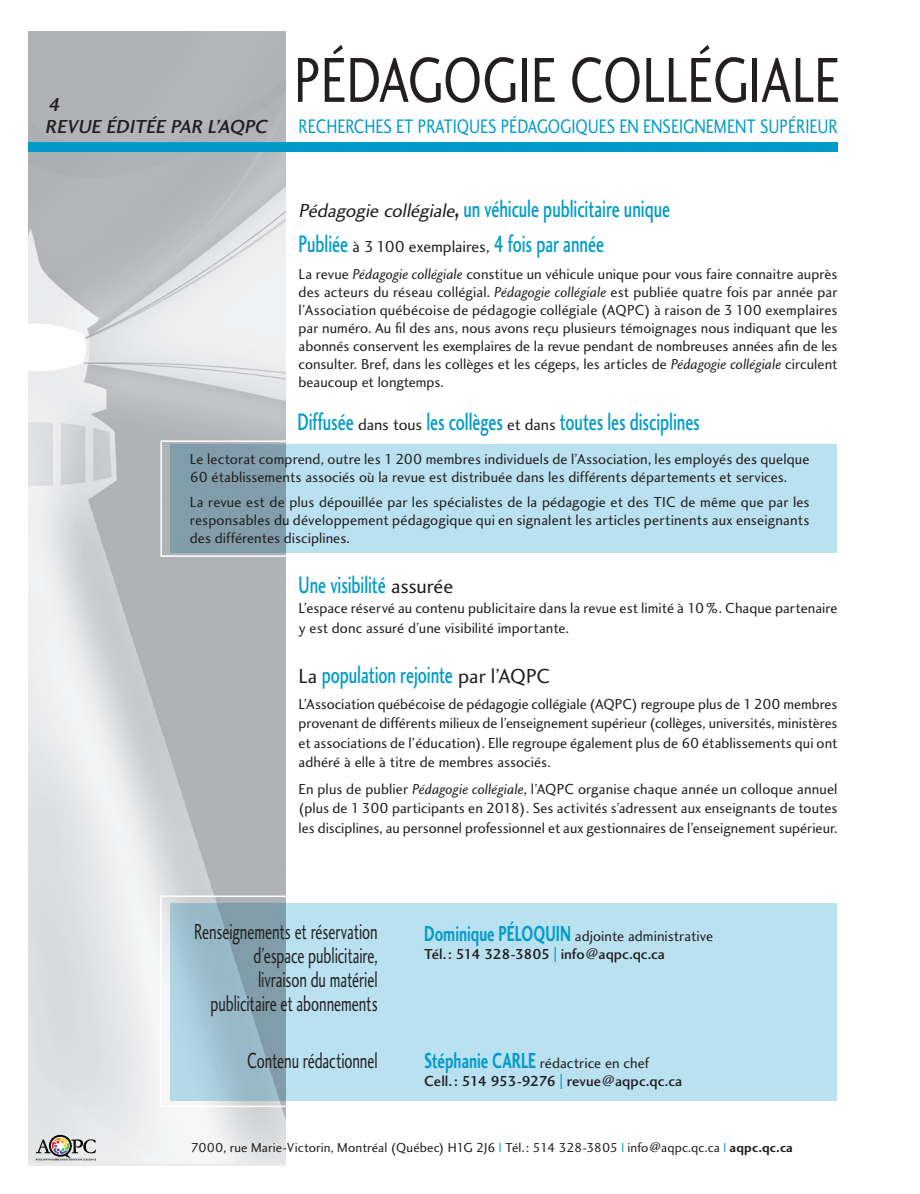
<style>
.page{position:relative;width:920px;height:1194px;background:#fff}
.page>*{position:absolute;margin:0;border:0;box-sizing:border-box;transform-origin:0 0}
.t1{font:65.7px "Charlotte Sans Book Plain";color:#231f20;scale:.79 1}
.Titre_1{font:24.75px "Charlotte Sans Medium Plain";letter-spacing:-.005em;color:#009bc8;scale:.67 1}
.Titre_1-2{font:22.5px/24px "Charlotte Sans Book Plain";letter-spacing:-.005em;color:#231f20;text-align:right;scale:.67 1}
.t2{font:20.25px "Charlotte Sans Book Plain";color:#009bc8;scale:.81 1}
.t3{font:italic 19.5px "Charlotte Sans Medium Plain";color:#231f20}
.t4{font:15px/18px "Charlotte Sans Book Plain";letter-spacing:.005em;color:#231f20;text-align:justify}
.t5{font:15px "Charlotte Sans Medium Plain";color:#231f20}
.t6{font:13.5px "Charlotte Sans Book Plain";letter-spacing:.005em;color:#231f20}
.s1{font-family:"Charlotte Sans Book Plain";font-style:italic;font-size:19.5px;color:#231f20}
.s2{font-size:29.25px;color:#231f20}
.s3{font-family:"Charlotte Sans Book Plain";font-size:16.5px;color:#231f20}
.s4{font-family:"Charlotte Sans Book Italic Plain"}
.s5{font-family:"Charlotte Sans Book Plain";font-size:21px;color:#231f20}
.s6{font-family:"Charlotte Sans Bold Plain";font-size:22.5px;color:#009bc8}
.s7{font-family:"Charlotte Sans Bold Plain";color:#009bc8}
.s8{font-family:"Charlotte Sans Bold Plain"}
</style>
<div class="page">
<img style="left:28px;top:31px;width:257px;height:1134px">
<div style="left:160px;top:440px;width:686px;height:117px;border:2px solid #fff"></div>
<svg style="left:170px;top:444px;width:666px;height:109px;background:#afd4e2"></svg>
<div style="left:28px;top:142px;width:809px;height:9px;background:#009bc8"></div>
<svg style="left:36px;top:1133px;width:60px;height:27px;background:#b4b1ae"></svg>
<div style="left:160px;top:895px;width:685px;height:212px;border:2px solid #fff"></div>
<svg style="left:169px;top:902px;width:667px;height:198px;background:#b4d9e8"></svg>
<p class="t3" style="left:48px;top:93px;width:30px">4</p>
<p class="t3" style="left:45px;top:115px;width:240px">REVUEÉDITÉEPARL’AQPC</p>
<p class="t1" style="left:294px;top:41px;width:692px">PÉDAGOGIE COLLÉGIALE</p>
<p class="t2" style="left:298px;top:114px;width:667px">RECHERCHES ET PRATIQUES PÉDAGOGIQUES EN ENSEIGNEMENT SUPÉRIEUR</p>
<p class="Titre_1" style="left:298px;top:194px;width:556px"><span class="s1">Pédagogiecollégiale</span><span class="s2">,</span> un véhicule publicitaire unique</p>
<p class="Titre_1" style="left:298px;top:229px;width:457px">Publiée <span class="s3">à 3100 exemplaires,</span> 4 fois par année</p>
<p class="t4" style="left:298px;top:265px;width:540px">La revue <span class="s4">Pédagogie collégiale</span> constitue un véhicule unique pour vous faire connaitre auprès des acteurs du réseau collégial. <span class="s4">Pédagogie collégiale</span> est publiée quatre fois par année par l’Association québécoise de pédagogie collégiale (AQPC) à raison de 3100 exemplaires par numéro. Au fil des ans, nous avons reçu plusieurs témoignages nous indiquant que les abonnés conservent les exemplaires de la revue pendant de nombreuses années afin de les consulter. Bref, dans les collèges et les cégeps, les articles de <span class="s4">Pédagogie collégiale</span> circulent beaucoup et longtemps.</p>
<p class="Titre_1" style="left:297px;top:407px;width:601px">Diffusée <span class="s3">dans tous</span> les collèges <span class="s3">et dans</span> toutes les disciplines</p>
<p class="t4" style="left:190px;top:450px;width:621px">Le lectorat comprend, outre les 1200 membres individuels de l’Association, les employés des quelque<br>60 établissements associés où la revue est distribuée dans les différents départements et services.</p>
<p class="t4" style="left:190px;top:493px;width:621px">La revue est de plus dépouillée par les spécialistes de la pédagogie et des TIC de même que par les responsables du développement pédagogique qui en signalent les articles pertinents aux enseignants des différentes disciplines.</p>
<p class="Titre_1" style="left:298px;top:570px;width:232px">Une visibilité <span class="s5">assurée</span></p>
<p class="t4" style="left:298px;top:598px;width:540px;line-height:19.5px">L’espace réservé au contenu publicitaire dans la revue est limité à 10%. Chaque partenaire y est donc assuré d’une visibilité importante.</p>
<p class="Titre_1" style="left:298px;top:659px;width:376px"><span class="s5">La</span> population rejointe <span class="s5">par l’AQPC</span></p>
<p class="t4" style="left:298px;top:694px;width:540px;line-height:19.5px">L’Association québécoise de pédagogie collégiale (AQPC) regroupe plus de 1200 membres provenant de différents milieux de l’enseignement supérieur (collèges, universités, ministères et associations de l’éducation). Elle regroupe également plus de 60 établissements qui ont adhéré à elle à titre de membres associés.</p>
<p class="t4" style="left:298px;top:778px;width:540px;line-height:19.5px">En plus de publier <span class="s4">Pédagogie collégiale</span>, l’AQPC organise chaque année un colloque annuel (plus de 1300 participants en 2018). Ses activités s’adressent aux enseignants de toutes les disciplines, au personnel professionnel et aux gestionnaires de l’enseignement supérieur.</p>
<p class="Titre_1-2" style="left:194px;top:919px;width:275px">Renseignements et réservation d’espace publicitaire,<br>livraison du matériel publicitaire et abonnements</p>
<p class="Titre_1-2" style="left:247px;top:1048px;width:196px">Contenu rédactionnel</p>
<p class="t4" style="left:424px;top:927px;width:290px"><span class="s6">Dominique PÉLOQUIN</span> adjointe administrative</p>
<p class="t5" style="left:424px;top:945px;width:242px">Tél.: 514 328-3805 <span class="s6">|</span> info@aqpc.qc.ca</p>
<p class="t4" style="left:424px;top:1054px;width:226px"><span class="s6">Stéphanie CARLE</span> rédactrice en chef</p>
<p class="t5" style="left:424px;top:1072px;width:259px">Cell. : 514 953-9276 <span class="s6">|</span> revue@aqpc.qc.ca</p>
<p class="t6" style="left:191px;top:1139px;width:603px">7000, rue Marie-Victorin, Montréal (Québec) H1G 2J6 <span class="s7">|</span> Tél. : 514 328-3805 <span class="s7">|</span> info@aqpc.qc.ca <span class="s7">|</span> <span class="s8">aqpc.qc.ca</span></p>
</div>
